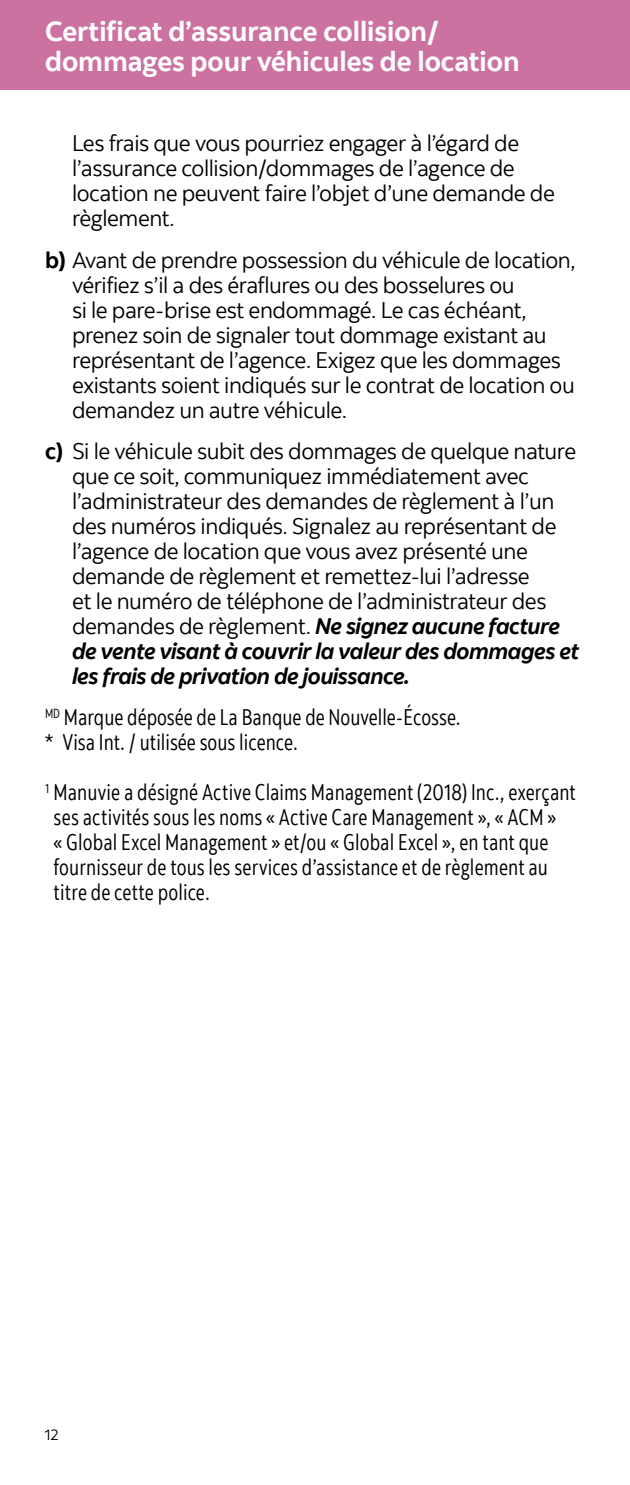
<style>
.page{position:relative;width:630px;height:1485px;background:#fff}
.page>*{position:absolute;margin:0;border:0;box-sizing:border-box;transform-origin:0 0}
.t1{font:700 27.5px/30px "Scotia";color:#fff}
.t2{font:22.5px/25px "Scotia";letter-spacing:-.02em;color:#000}
.t3{font:22.5px/25px "Scotia Legal";letter-spacing:.005em;color:#000}
.t4{font:15px "Scotia";color:#000}
.s1{font-weight:700}
.s2{font-weight:700;font-style:italic}
</style>
<div class="page">
<div style="left:0;top:0;width:630px;height:90px;background:#cb72a0"></div>
<p class="t1" style="left:45px;top:16px;width:476px">Certificat d’assurance collision/ dommages pour véhicules de location</p>
<p class="t2" style="left:72px;top:131px;width:484px">Les frais que vous pourriez engager à l’égard de l’assurance collision/dommages de l’agence de location ne peuvent faire l’objet d’une demande de règlement.</p>
<p class="t2" style="left:72px;top:247px;width:505px;text-indent:-27px"><span class="s1">b)</span> Avant de prendre possession du véhicule de location, vérifiez s’il a des éraflures ou des bosselures ou<br>si le pare-brise est endommagé. Le cas échéant, prenez soin de signaler tout dommage existant au représentant de l’agence. Exigez que les dommages existants soient indiqués sur le contrat de location ou demandez un autre véhicule.</p>
<p class="t2" style="left:72px;top:438px;width:509px;text-indent:-27px"><span class="s1">c)</span> Si le véhicule subit des dommages de quelque nature que ce soit, communiquez immédiatement avec l’administrateur des demandes de règlement à l’un des numéros indiqués. Signalez au représentant de l’agence de location que vous avez présenté une demande de règlement et remettez-lui l’adresse<br>et le numéro de téléphone de l’administrateur des demandes de règlement. <span class="s2">Ne signez aucune facture de vente visant à couvrir la valeur des dommages et les frais de privation de jouissance.</span></p>
<p class="t3" style="left:45px;top:704px;width:417px"><sup>MD</sup> Marque déposée de La Banque de Nouvelle-Écosse. * Visa Int. / utilisée sous licence.</p>
<p class="t3" style="left:54px;top:779px;width:524px;text-indent:-9px"><sup>1</sup> Manuvie a désigné Active Claims Management (2018) Inc., exerçant ses activités sous les noms « Active Care Management », « ACM »<br>« Global Excel Management » et/ou « Global Excel », en tant que fournisseur de tous les services d’assistance et de règlement au titre de cette police.</p>
<p class="t4" style="left:44px;top:1425px;width:16px">12</p>
</div>
